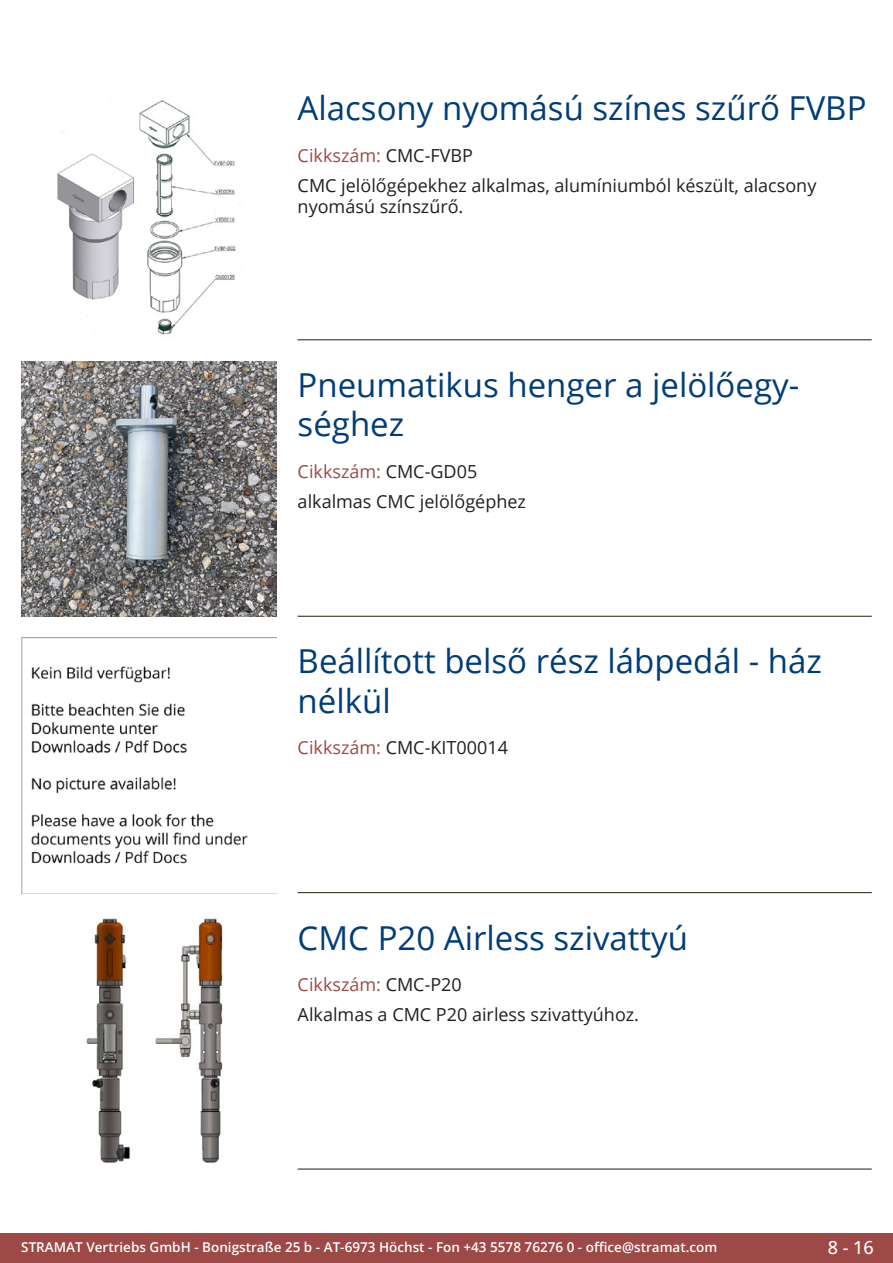
<style>
.page{position:relative;width:893px;height:1263px;background:#fff}
.page>*{position:absolute;margin:0;border:0;box-sizing:border-box;transform-origin:0 0}
.Produkttitel{font:33px/39.6px "Open Sans";color:#003d78}
.Beschreibung_Text{font:18px/21.6px "Open Sans";color:#231f20}
.TechDaten_Überschrif{font:18px "Open Sans";color:#9c4948}
.TechDaten_Überschrif-2{font:18px "Open Sans";color:#231f20}
.t1{font:500 18px "Open Sans";color:#fff}
.t2{font:600 13.5px "Open Sans";color:#fff}
.s1{color:#231f20}
.s2{color:#9c4948}
</style>
<div class="page">
<div style="left:0;top:1233px;width:893px;height:30px;background:#9c4948"></div>
<hr style="left:298px;top:340px;width:574px;height:1px;background:#201d08">
<hr style="left:298px;top:616px;width:574px;height:1px;background:#201d08">
<hr style="left:298px;top:892px;width:574px;height:1px;background:#201d08">
<hr style="left:298px;top:1169px;width:574px;height:1px;background:#201d08">
<img style="left:57px;top:100px;width:183px;height:235px">
<img style="left:21px;top:361px;width:255px;height:256px">
<img style="left:21px;top:638px;width:255px;height:255px">
<img style="left:86px;top:918px;width:137px;height:245px">
<p class="Produkttitel" style="left:298px;top:88px;width:570px">Alacsony nyomású színes szűrő FVBP</p>
<p class="TechDaten_Überschrif" style="left:298px;top:143px;width:177px">Cikkszám: <span class="s1">CMC-FVBP</span></p>
<p class="Beschreibung_Text" style="left:298px;top:174px;width:520px">CMC jelölőgépekhez alkalmas, alumíniumból készült, alacsony nyomású színszűrő.</p>
<p class="Produkttitel" style="left:298px;top:364px;width:501px">Pneumatikus henger a jelölőegy&shy;séghez</p>
<p class="TechDaten_Überschrif" style="left:298px;top:459px;width:181px">Cikkszám: <span class="s1">CMC-GD05</span></p>
<p class="Beschreibung_Text" style="left:298px;top:490px;width:230px">alkalmas CMC jelölőgéphez</p>
<p class="Produkttitel" style="left:298px;top:640px;width:526px">Beállított belső rész lábpedál - ház nélkül</p>
<p class="TechDaten_Überschrif-2" style="left:298px;top:735px;width:212px"><span class="s2">Cikkszám:</span> CMC-KIT00014</p>
<p class="Produkttitel" style="left:298px;top:917px;width:392px">CMC P20 Airless szivattyú</p>
<p class="TechDaten_Überschrif" style="left:298px;top:972px;width:166px">Cikkszám: <span class="s1">CMC-P20</span></p>
<p class="Beschreibung_Text" style="left:298px;top:1003px;width:343px">Alkalmas a CMC P20 airless szivattyúhoz.</p>
<p class="t2" style="left:21px;top:1238px;width:698px">STRAMAT Vertriebs GmbH - Bonigstraße 25 b - AT-6973 Höchst - Fon +43 5578 76276 0 - office@stramat.com</p>
<p class="t1" style="left:828px;top:1234px;width:48px">8 - 16</p>
</div>
